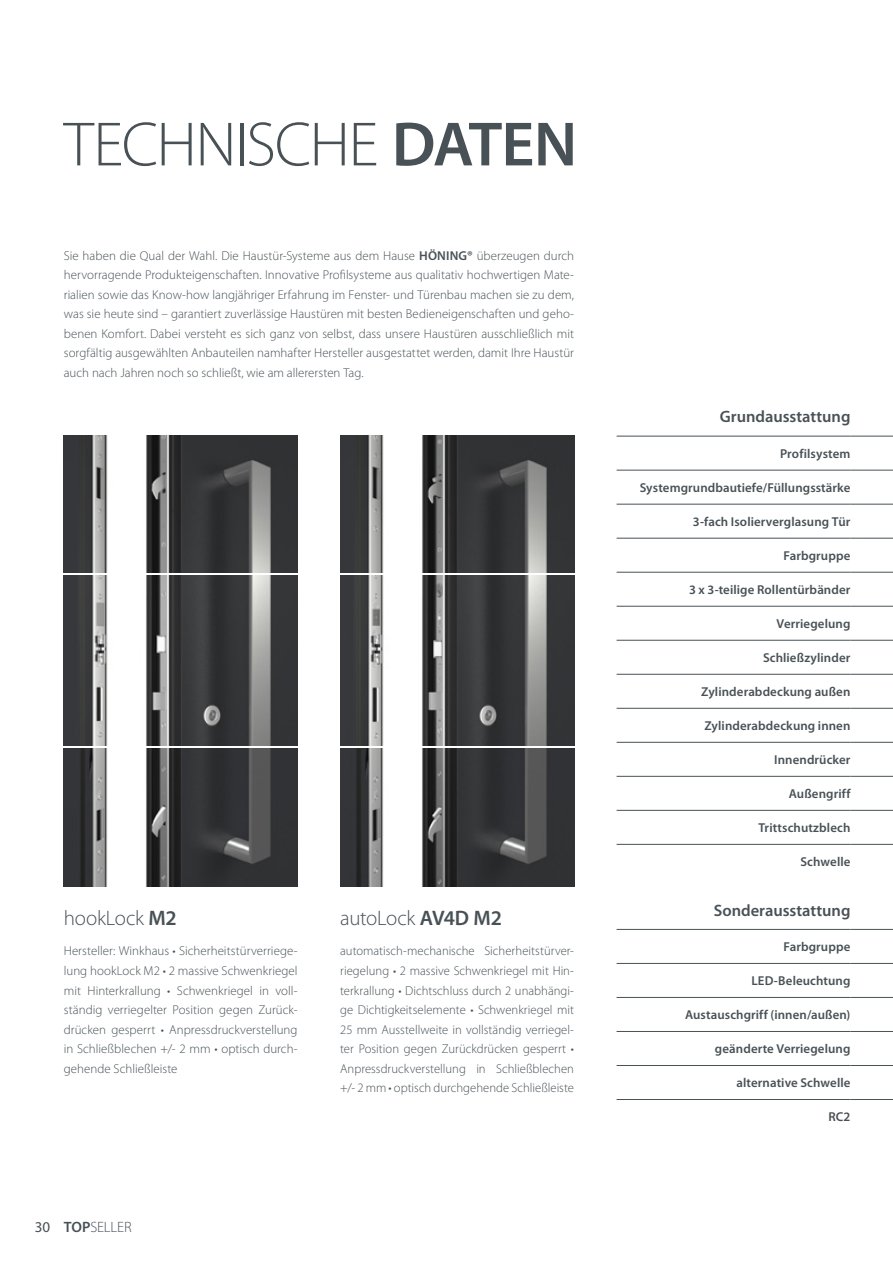
<style>
.page{position:relative;width:893px;height:1263px;background:#fff}
.page>*{position:absolute;margin:0;border:0;box-sizing:border-box;transform-origin:0 0}
.t1{font:300 63px "Myriad Pro";letter-spacing:-.025em;color:#485156}
.t2{font:300 21px "Myriad Pro";letter-spacing:-.01em;color:#485156}
.t3{font:600 16.5px "Myriad Pro";color:#485156}
.t4{font:300 15px "Myriad Pro";letter-spacing:-.015em;color:#485156}
.t5{font:300 12.9px/19.5px "Myriad Pro";color:#485156;text-align:justify}
.t6{font:600 12.9px "Myriad Pro";letter-spacing:.005em;color:#485156}
.s1{font-weight:600}
.s2{font-weight:400}
</style>
<div class="page">
<hr style="left:617px;top:436px;width:233px;height:1px;background:#485156">
<hr style="left:859px;top:436px;width:34px;height:1px;background:#485156">
<hr style="left:617px;top:470px;width:233px;height:1px;background:#485156">
<hr style="left:859px;top:470px;width:34px;height:1px;background:#485156">
<hr style="left:617px;top:504px;width:233px;height:1px;background:#485156">
<hr style="left:859px;top:504px;width:34px;height:1px;background:#485156">
<hr style="left:617px;top:538px;width:233px;height:1px;background:#485156">
<hr style="left:859px;top:538px;width:34px;height:1px;background:#485156">
<hr style="left:617px;top:572px;width:233px;height:1px;background:#485156">
<hr style="left:859px;top:572px;width:34px;height:1px;background:#485156">
<hr style="left:617px;top:606px;width:233px;height:1px;background:#485156">
<hr style="left:859px;top:606px;width:34px;height:1px;background:#485156">
<hr style="left:617px;top:640px;width:233px;height:1px;background:#485156">
<hr style="left:859px;top:640px;width:34px;height:1px;background:#485156">
<hr style="left:617px;top:674px;width:233px;height:1px;background:#485156">
<hr style="left:859px;top:674px;width:34px;height:1px;background:#485156">
<hr style="left:617px;top:708px;width:233px;height:1px;background:#485156">
<hr style="left:859px;top:708px;width:34px;height:1px;background:#485156">
<hr style="left:617px;top:742px;width:233px;height:1px;background:#485156">
<hr style="left:859px;top:742px;width:34px;height:1px;background:#485156">
<hr style="left:617px;top:776px;width:233px;height:1px;background:#485156">
<hr style="left:859px;top:776px;width:34px;height:1px;background:#485156">
<hr style="left:617px;top:810px;width:233px;height:1px;background:#485156">
<hr style="left:859px;top:810px;width:34px;height:1px;background:#485156">
<hr style="left:617px;top:844px;width:233px;height:1px;background:#485156">
<hr style="left:859px;top:844px;width:34px;height:1px;background:#485156">
<hr style="left:617px;top:963px;width:233px;height:1px;background:#485156">
<hr style="left:859px;top:963px;width:34px;height:1px;background:#485156">
<hr style="left:617px;top:997px;width:233px;height:1px;background:#485156">
<hr style="left:859px;top:997px;width:34px;height:1px;background:#485156">
<hr style="left:617px;top:1031px;width:233px;height:1px;background:#485156">
<hr style="left:859px;top:1031px;width:34px;height:1px;background:#485156">
<hr style="left:617px;top:1065px;width:233px;height:1px;background:#485156">
<hr style="left:859px;top:1065px;width:34px;height:1px;background:#485156">
<hr style="left:617px;top:1099px;width:233px;height:1px;background:#485156">
<hr style="left:859px;top:1099px;width:34px;height:1px;background:#485156">
<hr style="left:617px;top:929px;width:233px;height:1px;background:#485156">
<hr style="left:859px;top:929px;width:34px;height:1px;background:#485156">
<img style="left:64px;top:436px;width:234px;height:137px">
<img style="left:340px;top:436px;width:234px;height:137px">
<img style="left:64px;top:749px;width:234px;height:137px">
<img style="left:340px;top:749px;width:234px;height:137px">
<img style="left:64px;top:576px;width:234px;height:170px">
<img style="left:340px;top:576px;width:234px;height:170px">
<h1 class="t1" style="left:64px;top:106px;width:515px">TECHNISCHE <span class="s1">DATEN</span></h1>
<p class="t5" style="left:64px;top:245px;width:512px">Sie haben die Qual der Wahl. Die Haustür-Systeme aus dem Hause <span class="s1">HÖNING®</span> überzeugen durch hervorragende Produkteigenschaften. Innovative Profilsysteme aus qualitativ hochwertigen Mate&shy;rialien sowie das Know-how langjähriger Erfahrung im Fenster- und Türenbau machen sie zu dem, was sie heute sind – garantiert zuverlässige Haustüren mit besten Bedieneigenschaften und geho&shy;benen Komfort. Dabei versteht es sich ganz von selbst, dass unsere Haustüren ausschließlich mit sorgfältig ausgewählten Anbauteilen namhafter Hersteller ausgestattet werden, damit Ihre Haustür auch nach Jahren noch so schließt, wie am allerersten Tag.</p>
<h2 class="t2" style="left:64px;top:905px;width:114px">hookLock <span class="s1">M2</span></h2>
<p class="t5" style="left:64px;top:941px;width:235px">Hersteller: Winkhaus • Sicherheitstürverriege&shy;lung hookLock M2 • 2 massive Schwenkriegel mit Hinterkrallung • Schwenkriegel in voll&shy;ständig verriegelter Position gegen Zurück&shy;drücken gesperrt • Anpressdruckverstellung in Schließblechen +/- 2 mm • optisch durch&shy;gehende Schließleiste</p>
<h2 class="t2" style="left:340px;top:905px;width:163px">autoLock <span class="s1">AV4D M2</span></h2>
<p class="t5" style="left:340px;top:941px;width:235px">automatisch-mechanische Sicherheitstürver&shy;riegelung • 2 massive Schwenkriegel mit Hin&shy;terkrallung • Dichtschluss durch 2 unabhängi&shy;ge Dichtigkeitselemente • Schwenkriegel mit 25 mm Ausstellweite in vollständig verriegel&shy;ter Position gegen Zurückdrücken gesperrt • Anpressdruckverstellung in Schließblechen +/- 2 mm • optisch durchgehende Schließleiste</p>
<p class="t4" style="left:35px;top:1218px;width:98px"><span class="s2">30</span> <span class="s1">TOP</span>SELLER</p>
<p class="t3" style="left:720px;top:406px;width:132px">Grundausstattung</p>
<p class="t6" style="left:780px;top:445px;width:72px">Profilsystem</p>
<p class="t6" style="left:640px;top:479px;width:212px">Systemgrundbautiefe/Füllungsstärke</p>
<p class="t6" style="left:693px;top:513px;width:159px">3-fach Isolierverglasung Tür</p>
<p class="t6" style="left:783px;top:547px;width:68px">Farbgruppe</p>
<p class="t6" style="left:689px;top:581px;width:163px">3 x 3-teilige Rollentürbänder</p>
<p class="t6" style="left:777px;top:615px;width:75px">Verriegelung</p>
<p class="t6" style="left:763px;top:649px;width:89px">Schließzylinder</p>
<p class="t6" style="left:701px;top:683px;width:151px">Zylinderabdeckung außen</p>
<p class="t6" style="left:704px;top:717px;width:147px">Zylinderabdeckung innen</p>
<p class="t6" style="left:774px;top:752px;width:78px">Innendrücker</p>
<p class="t6" style="left:789px;top:786px;width:63px">Außengriff</p>
<p class="t6" style="left:758px;top:820px;width:93px">Trittschutzblech</p>
<p class="t6" style="left:800px;top:854px;width:51px">Schwelle</p>
<p class="t3" style="left:714px;top:900px;width:138px">Sonderausstattung</p>
<p class="t6" style="left:783px;top:939px;width:68px">Farbgruppe</p>
<p class="t6" style="left:751px;top:973px;width:100px">LED-Beleuchtung</p>
<p class="t6" style="left:685px;top:1007px;width:167px">Austauschgriff (innen/außen)</p>
<p class="t6" style="left:715px;top:1041px;width:137px">geänderte Verriegelung</p>
<p class="t6" style="left:737px;top:1075px;width:115px">alternative Schwelle</p>
<p class="t6" style="left:828px;top:1109px;width:24px">RC2</p>
</div>
